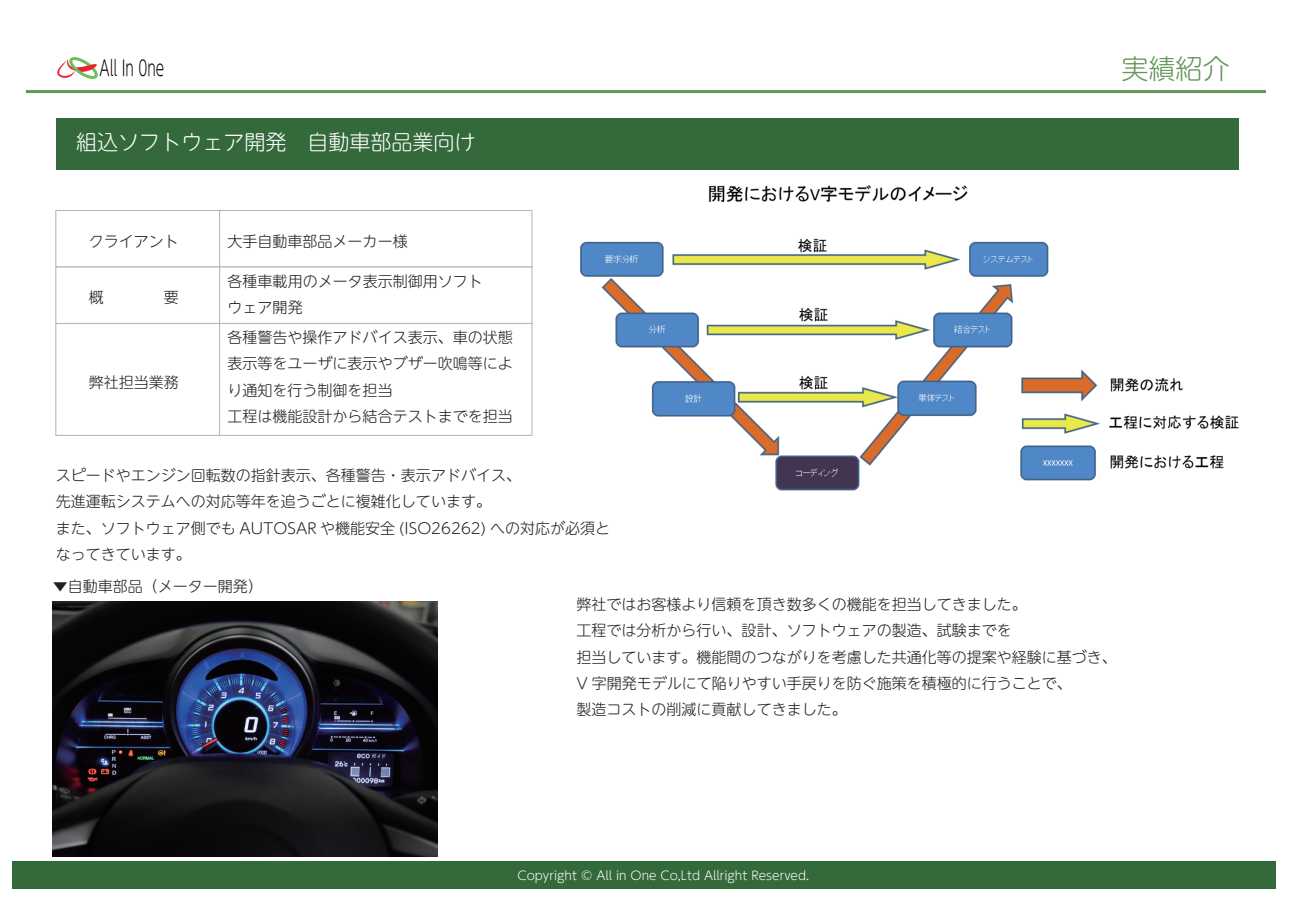
<style>
.page{position:relative;width:1289px;height:919px;background:#fff}
.page>*{position:absolute;margin:0;border:0;box-sizing:border-box;transform-origin:0 0}
.t1{font:300 27px "UD Shin M Go Pr 6 N";color:#64965a}
.t2{font:300 21px "UD Shin M Go Pr 6 N";color:#fff}
.t3{font:300 21px "UD Shin M Go Pr 6 N";color:#030303;scale:.65 1}
.t4{font:300 15px/26.2px "UD Shin M Go Pr 6 N";color:#231f20}
.t5{font:300 12px "UD Shin M Go Pr 6 N";color:#fff}
</style>
<div class="page">
<hr style="left:26px;top:90px;width:1239px;height:3px;background:#64965a">
<div style="left:13px;top:861px;width:1263px;height:27px;background:#33693b"></div>
<div style="left:56px;top:118px;width:1182px;height:51px;background:#33693b"></div>
<div style="left:55px;top:210px;width:165px;height:57px;background:#fff;border:1px solid #b9b9bb"></div>
<div style="left:219px;top:210px;width:313px;height:57px;background:#fff;border:1px solid #b9b9bb"></div>
<div style="left:55px;top:266px;width:165px;height:58px;background:#fff;border:1px solid #b9b9bb"></div>
<div style="left:219px;top:266px;width:313px;height:58px;background:#fff;border:1px solid #b9b9bb"></div>
<div style="left:55px;top:323px;width:165px;height:113px;background:#fff;border:1px solid #b9b9bb"></div>
<div style="left:219px;top:323px;width:313px;height:113px;background:#fff;border:1px solid #b9b9bb"></div>
<img style="left:53px;top:601px;width:384px;height:255px">
<img style="left:580px;top:185px;width:659px;height:306px">
<svg style="left:57px;top:57px;width:41px;height:22px"></svg>
<h2 class="t3" style="left:100px;top:51px;width:101px">All In 0ne</h2>
<h2 class="t2" style="left:76px;top:124px;width:400px">組込ソフトウェア開発　自動車部品業向け</h2>
<h1 class="t1" style="left:1121px;top:47px;width:109px">実績紹介</h1>
<p class="t4" style="left:89px;top:227px;width:91px">クライアント</p>
<p class="t4" style="left:227px;top:227px;width:181px">大手自動車部品メーカー様</p>
<p class="t4" style="left:89px;top:283px;width:91px">概　　　　要</p>
<p class="t4" style="left:89px;top:368px;width:91px">弊社担当業務</p>
<p class="t4" style="left:228px;top:267px;width:256px">各種車載用のメータ表示制御用ソフトウェア開発</p>
<p class="t4" style="left:227px;top:323px;width:286px">各種警告や操作アドバイス表示、車の状態表示等をユーザに表示やブザー吹鳴等により通知を行う制御を担当<br>工程は機能設計から結合テストまでを担当</p>
<p class="t4" style="left:56px;top:461px;width:556px">スピードやエンジン回転数の指針表示、各種警告・表示アドバイス、<br>先進運転システムへの対応等年を追うごとに複雑化しています。<br>また、ソフトウェア側でも AUTOSAR や機能安全 (ISO26262) への対応が必須となってきています。</p>
<p class="t4" style="left:576px;top:590px;width:541px">弊社ではお客様より信頼を頂き数多くの機能を担当してきました。<br>工程では分析から行い、設計、ソフトウェアの製造、試験までを<br>担当しています。機能間のつながりを考慮した共通化等の提案や経験に基づき、V 字開発モデルにて陥りやすい手戻りを防ぐ施策を積極的に行うことで、<br>製造コストの削減に貢献してきました。</p>
<p class="t4" style="left:53px;top:572px;width:212px">▼自動車部品（メーター開発）</p>
<p class="t5" style="left:517px;top:865px;width:293px">Copyright © All in One Co,Ltd Allright Reserved.</p>
</div>
